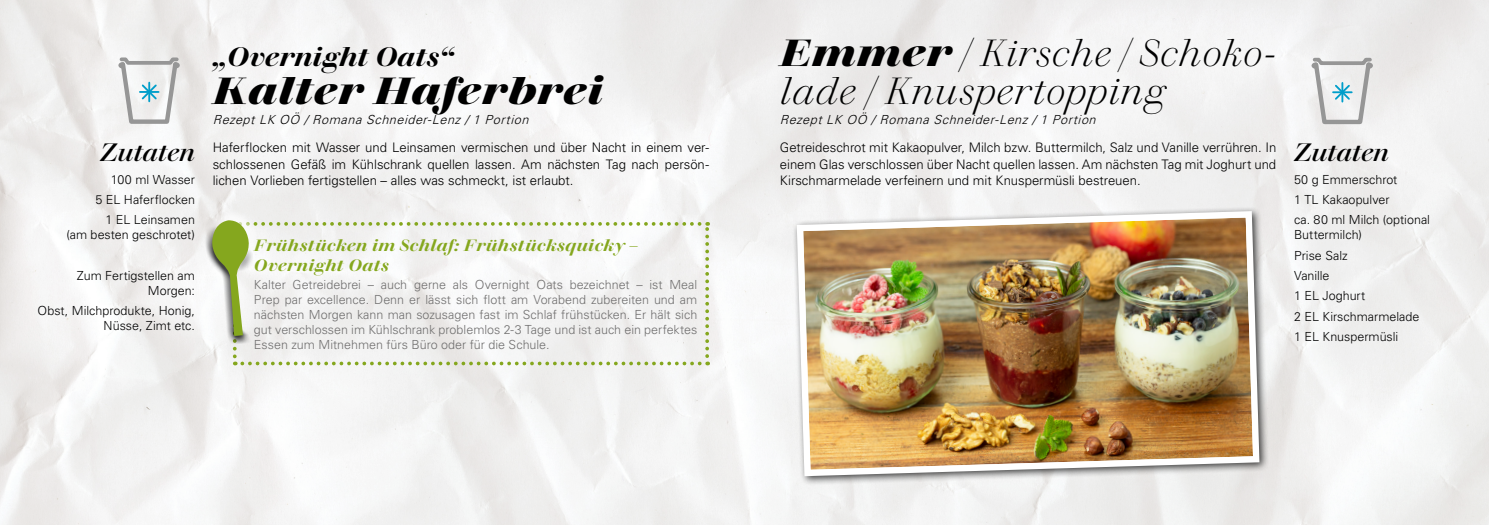
<style>
.page{position:relative;width:1489px;height:525px;background:#fff}
.page>*{position:absolute;margin:0;border:0;box-sizing:border-box;transform-origin:0 0}
.Titel{font:italic 300 37.5px "Walbaum 60 pt";letter-spacing:.02em;color:#000}
.Titel-2{font:italic 700 37.5px "Walbaum 60 pt";letter-spacing:.025em;color:#000}
.Titel-3{font:italic 600 26.25px "Walbaum 60 pt";letter-spacing:.01em;color:#000}
.t1{font:italic 500 25px "Walbaum 60 pt";color:#000}
.Überschrift_INFO{font:italic 600 16.25px/19.5px "Walbaum 60 pt";letter-spacing:.025em;color:#85a71e}
.Fließtext{font:300 13.12px/16.2px "Univers LT";letter-spacing:-.005em;color:#000;text-align:justify}
.Aufzählung_INFO{font:300 12.5px/15px "Univers LT";color:#706f6f;text-align:justify}
.Zutaten{font:300 12.5px/15px "Univers LT";color:#000;text-align:right}
.Autoren{font:italic 300 12.5px "Univers LT";color:#000}
.s1{font-weight:700}
</style>
<div class="page">
<img style="left:0;top:0;width:1488px;height:524px">
<div style="left:791px;top:206px;width:478px;height:280px;background:#000;opacity:.75"></div>
<img style="left:793px;top:208px;width:469px;height:271px">
<svg style="left:201px;top:209px;width:508px;height:156px"></svg>
<svg style="left:118px;top:56px;width:62px;height:70px"></svg>
<svg style="left:1310px;top:56px;width:63px;height:70px"></svg>
<p class="t1" style="left:100px;top:132px;width:96px">Zutaten</p>
<p class="Zutaten" style="left:111px;top:171px;width:85px">100 ml Wasser</p>
<p class="Zutaten" style="left:95px;top:192px;width:101px">5 EL Haferflocken</p>
<p class="Zutaten" style="left:66px;top:212px;width:130px">1 EL Leinsamen<br>(am besten geschrotet)</p>
<p class="Zutaten" style="left:77px;top:268px;width:120px">Zum Fertigstellen am<br>Morgen:</p>
<p class="Zutaten" style="left:38px;top:303px;width:159px">Obst, Milchprodukte, Honig,<br>Nüsse, Zimt etc.</p>
<p class="Titel-3" style="left:213px;top:36px;width:243px">„Overnight Oats“</p>
<p class="Titel-2" style="left:213px;top:60px;width:392px">Kalter Haferbrei</p>
<p class="Autoren" style="left:213px;top:112px;width:321px">RezeptLK OÖ /Romana Schneider-Lenz/1 Portion</p>
<p class="Fließtext" style="left:213px;top:139px;width:498px">Haferflocken mit Wasser und Leinsamen vermischen und über Nacht in einem ver&shy;schlossenen Gefäß im Kühlschrank quellen lassen. Am nächsten Tag nach persön&shy;lichen Vorlieben fertigstellen – alles was schmeckt, ist erlaubt.</p>
<p class="Überschrift_INFO" style="left:254px;top:234px;width:385px">Frühstücken im Schlaf: Frühstücksquicky –<br>Overnight Oats</p>
<p class="Aufzählung_INFO" style="left:254px;top:277px;width:445px">Kalter Getreidebrei – auch gerne als Overnight Oats bezeichnet – ist Meal Prep par excellence. Denn er lässt sich flott am Vorabend zubereiten und am nächsten Morgen kann man sozusagen fast im Schlaf frühstücken. Er hält sich gut verschlossen im Kühlschrank problemlos 2-3 Tage und ist auch ein perfektes Essen zum Mitnehmen fürs Büro oder für die Schule.</p>
<p class="Titel" style="left:780px;top:23px;width:498px"><span class="s1">Emmer /</span> Kirsche / Schoko-</p>
<p class="Titel" style="left:780px;top:61px;width:387px">lade / Knuspertopping</p>
<p class="Autoren" style="left:780px;top:112px;width:321px">RezeptLK OÖ /Romana Schneider-Lenz/1 Portion</p>
<p class="Fließtext" style="left:780px;top:139px;width:498px">Getreideschrot mit Kakaopulver, Milch bzw. Buttermilch, Salz und Vanille verrühren. In einem Glas verschlossen über Nacht quellen lassen. Am nächsten Tag mit Joghurt und Kirschmarmelade verfeinern und mit Knuspermüsli bestreuen.</p>
<p class="t1" style="left:1293px;top:132px;width:96px">Zutaten</p>
<p class="Zutaten" style="left:1293px;top:171px;width:105px">50 g Emmerschrot</p>
<p class="Zutaten" style="left:1293px;top:192px;width:97px">1 TL Kakaopulver</p>
<p class="Zutaten" style="left:1293px;top:212px;width:137px;text-align:left">ca. 80 ml Milch (optional<br>Buttermilch)</p>
<p class="Zutaten" style="left:1293px;top:247px;width:55px">Prise Salz</p>
<p class="Zutaten" style="left:1293px;top:268px;width:37px">Vanille</p>
<p class="Zutaten" style="left:1293px;top:288px;width:73px">1 EL Joghurt</p>
<p class="Zutaten" style="left:1293px;top:308px;width:127px">2 EL Kirschmarmelade</p>
<p class="Zutaten" style="left:1293px;top:329px;width:106px">1 EL Knuspermüsli</p>
</div>
